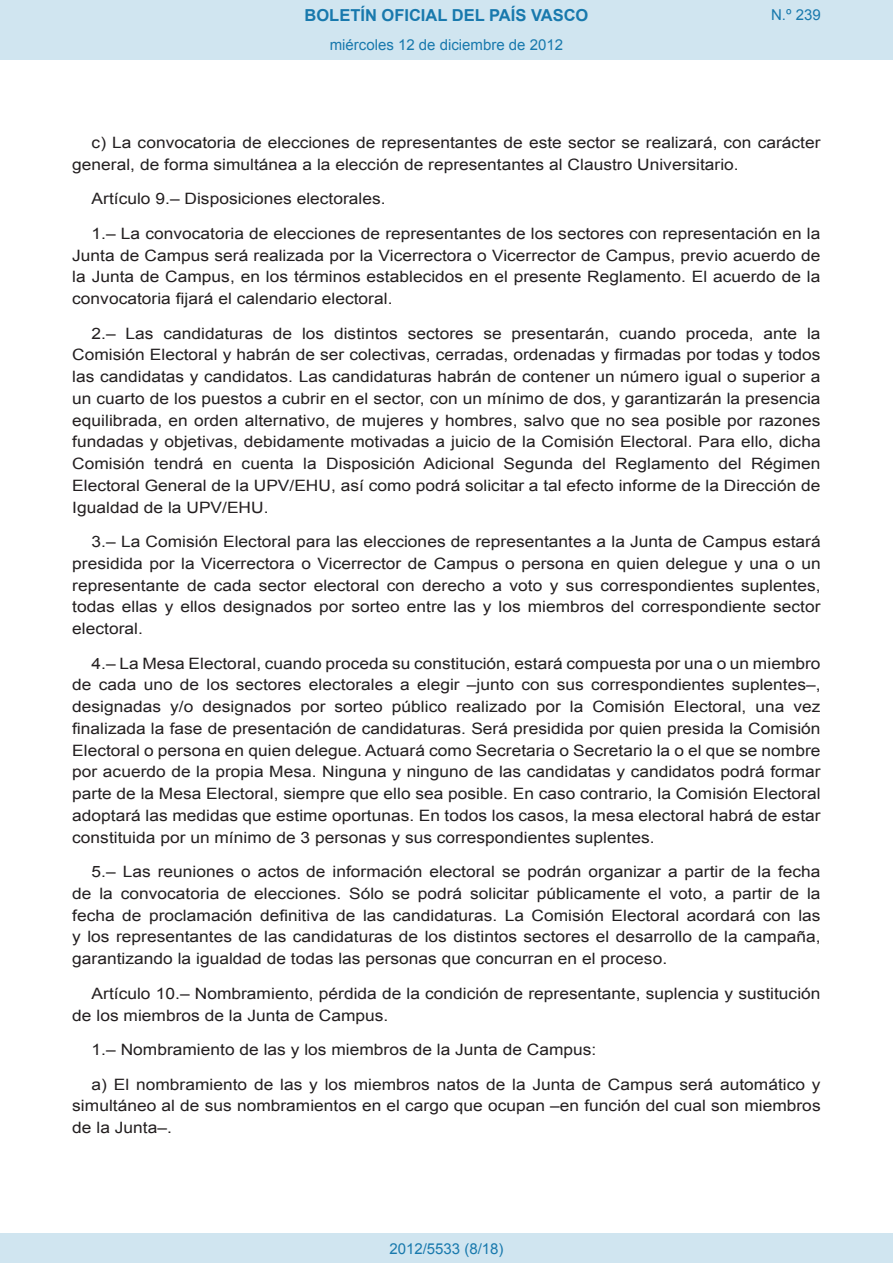
<style>
.page{position:relative;width:893px;height:1263px;background:#fff}
.page>*{position:absolute;margin:0;border:0;box-sizing:border-box;transform-origin:0 0}
.t1{font:700 16.5px "Arial";color:#1879ad}
.BOPVDetalle{font:15.6px/21.8px "Arial";color:#231f20;text-align:justify;scale:1.11 1}
.Paginacion_Centro{font:15px "Arial";color:#1879ad}
</style>
<div class="page">
<div style="left:0;top:0;width:893px;height:60px;background:#d0e5f0"></div>
<div style="left:0;top:1233px;width:893px;height:30px;background:#d0e5f0"></div>
<p class="t1" style="left:305px;top:4px;width:285px">BOLETÍN OFICIAL DEL PAÍS VASCO</p>
<p class="Paginacion_Centro" style="left:330px;top:35px;width:235px">miércoles 12 de diciembre de 2012</p>
<p class="Paginacion_Centro" style="left:771px;top:5px;width:51px">N.º 239</p>
<p class="BOPVDetalle" style="left:72px;top:132px;width:676px;text-indent:19px">c) La convocatoria de elecciones de representantes de este sector se realizará, con carácter general, de forma simultánea a la elección de representantes al Claustro Universitario.</p>
<p class="BOPVDetalle" style="left:92px;top:188px;width:266px">Artículo 9.– Disposiciones electorales.</p>
<p class="BOPVDetalle" style="left:72px;top:223px;width:676px;text-indent:19px">1.– La convocatoria de elecciones de representantes de los sectores con representación en la Junta de Campus será realizada por la Vicerrectora o Vicerrector de Campus, previo acuerdo de la Junta de Campus, en los términos establecidos en el presente Reglamento. El acuerdo de la convocatoria fijará el calendario electoral.</p>
<p class="BOPVDetalle" style="left:72px;top:322px;width:676px;text-indent:19px">2.– Las candidaturas de los distintos sectores se presentarán, cuando proceda, ante la Comisión Electoral y habrán de ser colectivas, cerradas, ordenadas y firmadas por todas y todos las candidatas y candidatos. Las candidaturas habrán de contener un número igual o superior a un cuarto de los puestos a cubrir en el sector, con un mínimo de dos, y garantizarán la presencia equilibrada, en orden alternativo, de mujeres y hombres, salvo que no sea posible por razones fundadas y objetivas, debidamente motivadas a juicio de la Comisión Electoral. Para ello, dicha Comisión tendrá en cuenta la Disposición Adicional Segunda del Reglamento del Régimen Electoral General de la UPV/EHU, así como podrá solicitar a tal efecto informe de la Dirección de Igualdad de la UPV/EHU.</p>
<p class="BOPVDetalle" style="left:72px;top:531px;width:676px;text-indent:19px">3.– La Comisión Electoral para las elecciones de representantes a la Junta de Campus estará presidida por la Vicerrectora o Vicerrector de Campus o persona en quien delegue y una o un representante de cada sector electoral con derecho a voto y sus correspondientes suplentes, todas ellas y ellos designados por sorteo entre las y los miembros del correspondiente sector electoral.</p>
<p class="BOPVDetalle" style="left:72px;top:652px;width:676px;text-indent:19px">4.– La Mesa Electoral, cuando proceda su constitución, estará compuesta por una o un miembro de cada uno de los sectores electorales a elegir –junto con sus correspondientes suplentes–, designadas y/o designados por sorteo público realizado por la Comisión Electoral, una vez finalizada la fase de presentación de candidaturas. Será presidida por quien presida la Comisión Electoral o persona en quien delegue. Actuará como Secretaria o Secretario la o el que se nombre por acuerdo de la propia Mesa. Ninguna y ninguno de las candidatas y candidatos podrá formar parte de la Mesa Electoral, siempre que ello sea posible. En caso contrario, la Comisión Electoral adoptará las medidas que estime oportunas. En todos los casos, la mesa electoral habrá de estar constituida por un mínimo de 3 personas y sus correspondientes suplentes.</p>
<p class="BOPVDetalle" style="left:72px;top:861px;width:676px;text-indent:19px">5.– Las reuniones o actos de información electoral se podrán organizar a partir de la fecha de la convocatoria de elecciones. Sólo se podrá solicitar públicamente el voto, a partir de la fecha de proclamación definitiva de las candidaturas. La Comisión Electoral acordará con las y los representantes de las candidaturas de los distintos sectores el desarrollo de la campaña, garantizando la igualdad de todas las personas que concurran en el proceso.</p>
<p class="BOPVDetalle" style="left:72px;top:982px;width:676px;text-indent:19px">Artículo 10.– Nombramiento, pérdida de la condición de representante, suplencia y sustitución de los miembros de la Junta de Campus.</p>
<p class="BOPVDetalle" style="left:92px;top:1039px;width:456px">1.– Nombramiento de las y los miembros de la Junta de Campus:</p>
<p class="BOPVDetalle" style="left:72px;top:1073px;width:676px;text-indent:19px">a) El nombramiento de las y los miembros natos de la Junta de Campus será automático y simultáneo al de sus nombramientos en el cargo que ocupan –en función del cual son miembros de la Junta–.</p>
<p class="Paginacion_Centro" style="left:389px;top:1238px;width:116px">2012/5533 (8/18)</p>
</div>
